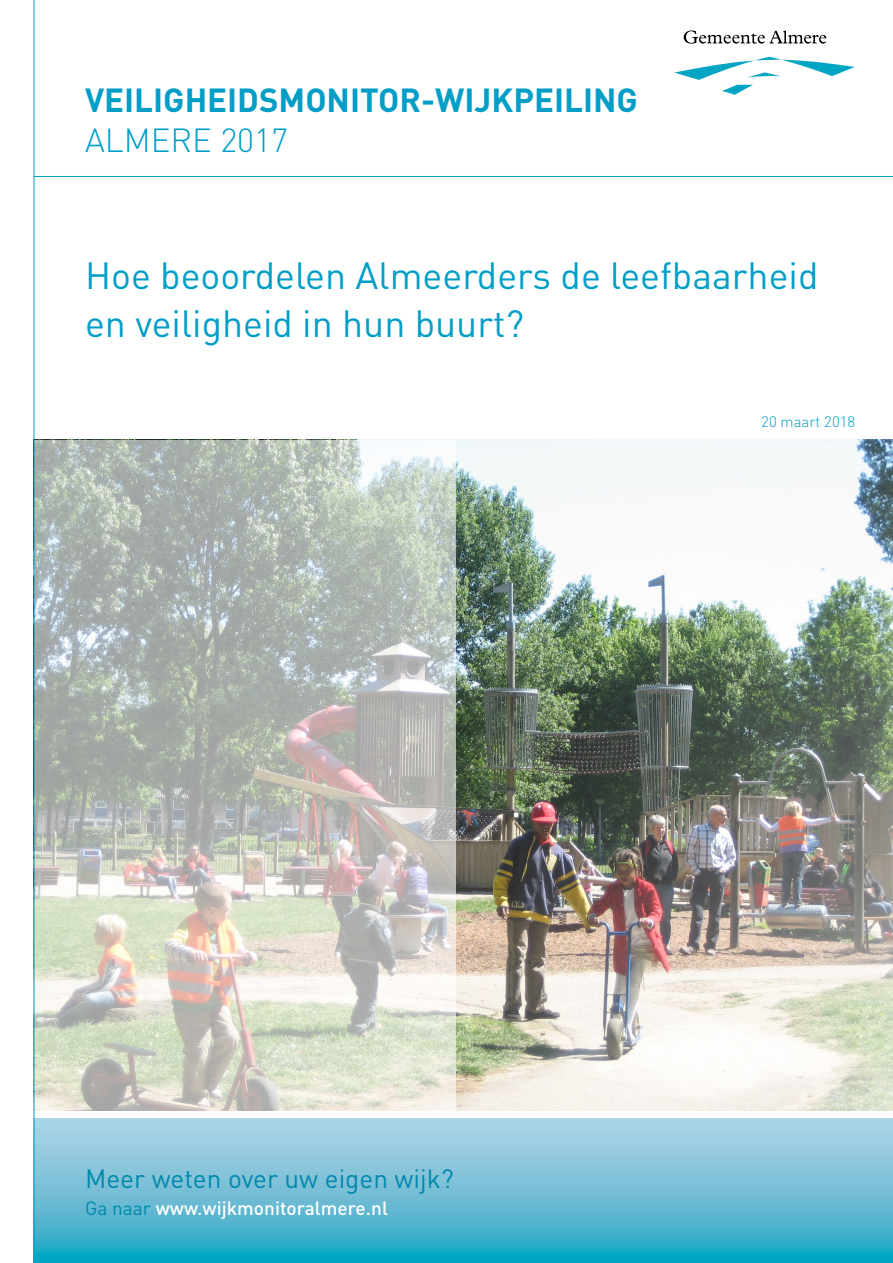
<style>
.page{position:relative;width:893px;height:1263px;background:#fff}
.page>*{position:absolute;margin:0;border:0;box-sizing:border-box;transform-origin:0 0}
.t1{font:37.5px/48px "DIN";color:#009ec7}
.t2{font:700 33px "DIN";color:#009ec7}
.t3{font:300 33px "DIN";color:#009ec7}
.t4{font:26.25px "DIN";color:#0089ac}
.t5{font:500 19.05px "DIN";color:#fff}
.t6{font:300 15px "DIN";color:#009ec7}
.s1{font-weight:400;color:#0089ac}
</style>
<div class="page">
<hr style="left:34px;top:176px;width:859px;height:1px;background:#009ec7">
<img style="left:455px;top:440px;width:438px;height:670px">
<svg style="left:35px;top:440px;width:420px;height:671px;background:#c0c3bc"></svg>
<svg style="left:35px;top:1118px;width:858px;height:145px;background:#6bbdd5"></svg>
<svg style="left:684px;top:30px;width:142px;height:14px"></svg>
<svg style="left:674px;top:56px;width:181px;height:39px"></svg>
<hr style="left:34px;top:0;width:1px;height:1263px;background:#009ec7">
<p class="t2" style="left:85px;top:79px;width:554px">VEILIGHEIDSMONITOR-WIJKPEILING</p>
<p class="t3" style="left:85px;top:120px;width:205px">ALMERE 2017</p>
<p class="t1" style="left:85px;top:251px;width:735px">Hoe beoordelen Almeerders de leefbaarheid en veiligheid in hun buurt?</p>
<p class="t4" style="left:85px;top:1162px;width:370px">Meer weten over uw eigen wijk?</p>
<p class="t5" style="left:85px;top:1196px;width:304px"><span class="s1">Ga naar</span> www.wijkmonitoralmere.nl</p>
<p class="t6" style="left:761px;top:412px;width:95px">20 maart 2018</p>
</div>
